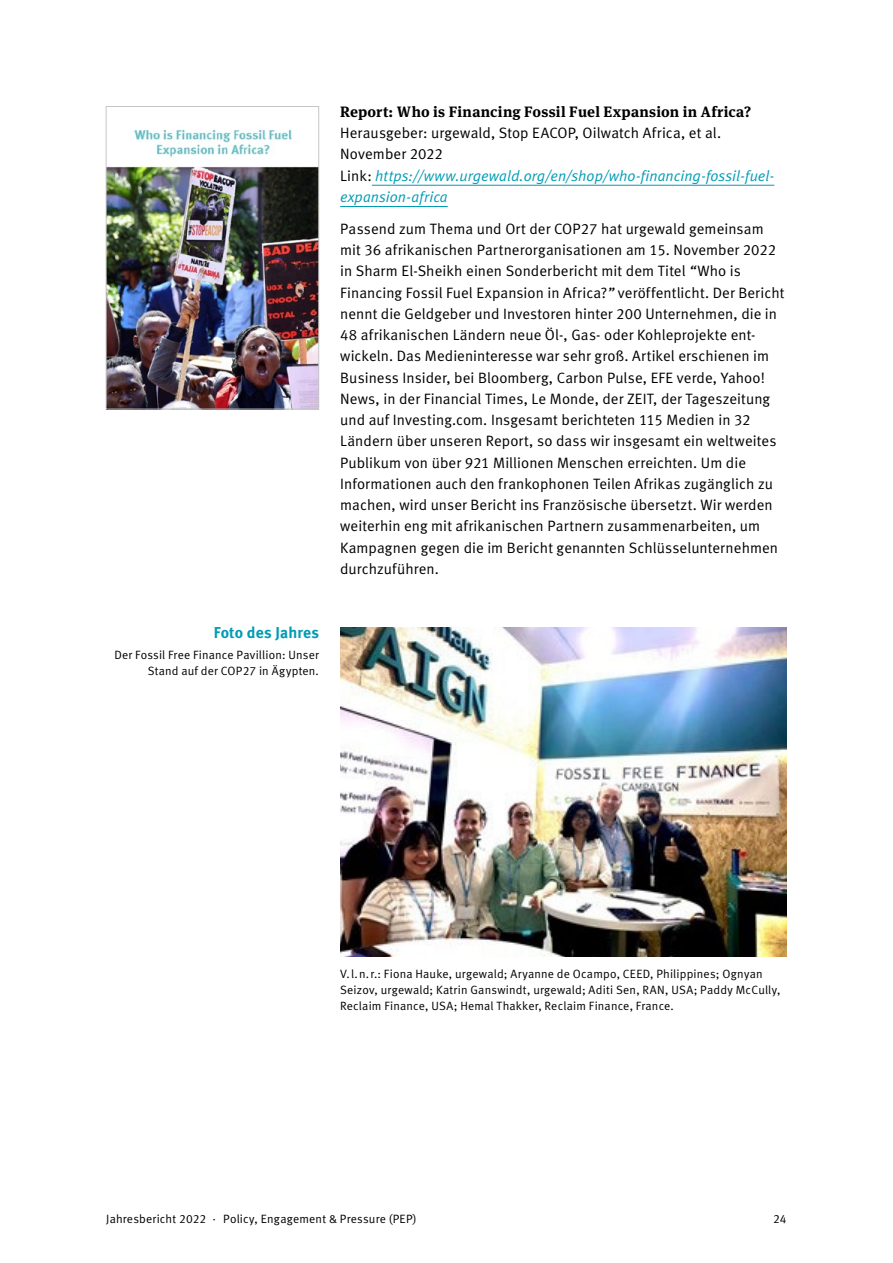
<style>
.page{position:relative;width:893px;height:1263px;background:#fff}
.page>*{position:absolute;margin:0;border:0;box-sizing:border-box;transform-origin:0 0}
.t1{font:15.75px "Meta Bold LF";letter-spacing:.01em;color:#009cb4}
.t2{font:15px/21.3px "Meta Normal LF";letter-spacing:.005em;color:#000}
.t3{font:italic 15px/21.3px "Meta Normal";letter-spacing:.005em;color:#009cb4}
.t4{font:700 15px "Meta Serif Pro";letter-spacing:.02em;color:#000}
.t5{font:12px/15.9px "Meta Normal LF";letter-spacing:.015em;color:#000;text-align:right}
.s1{font-family:"Meta Normal LF";font-style:normal;color:#000}
.s2{font-style:italic}
</style>
<div class="page">
<hr style="left:372px;top:185px;width:402px;height:1px;background:#009cb4">
<hr style="left:340px;top:206px;width:108px;height:1px;background:#009cb4">
<img style="left:340px;top:627px;width:447px;height:330px">
<img style="left:108px;top:129px;width:209px;height:278px">
<div style="left:106px;top:106px;width:213px;height:303px;border:1px solid #c6c6c6"></div>
<p class="t1" style="left:214px;top:623px;width:107px">Foto des Jahres</p>
<p class="t5" style="left:114px;top:647px;width:206px">Der Fossil Free Finance Pavillion: Unser<br>Stand auf der COP27 in Ägypten.</p>
<p class="t4" style="left:340px;top:100px;width:412px">Report: Who is Financing Fossil Fuel Expansion in Africa?</p>
<p class="t2" style="left:340px;top:122px;width:382px">Herausgeber: urgewald, Stop EACOP, Oilwatch Africa, et al.<br>November 2022</p>
<p class="t3" style="left:340px;top:165px;width:436px"><span class="s1">Link:</span> https://www.urgewald.org/en/shop/who-financing-fossil-fuel&shy;expansion-africa</p>
<p class="t2" style="left:340px;top:218px;width:446px">Passend zum Thema und Ort der COP27 hat urgewald gemeinsam mit 36 afrikanischen Partnerorganisationen am 15. November 2022 in Sharm El-Sheikh einen Sonderbericht mit dem Titel <span class="s2">“</span>Who is Financing Fossil Fuel Expansion in Africa?<span class="s2">”</span> veröffentlicht. Der Bericht nennt die Geldgeber und Investoren hinter 200 Unternehmen, die in 48 afrikanischen Ländern neue Öl-, Gas- oder Kohleprojekte ent&shy;wickeln. Das Medieninteresse war sehr groß. Artikel erschienen im Business Insider, bei Bloomberg, Carbon Pulse, EFE verde, Yahoo!<br>News, in der Financial Times, Le Monde, der ZEIT, der Tageszeitung und auf Investing.com. Insgesamt berichteten 115 Medien in 32<br>Ländern über unseren Report, so dass wir insgesamt ein weltweites Publikum von über 921 Millionen Menschen erreichten. Um die Informationen auch den frankophonen Teilen Afrikas zugänglich zu machen, wird unser Bericht ins Französische übersetzt. Wir werden weiterhin eng mit afrikanischen Partnern zusammenarbeiten, um Kampagnen gegen die im Bericht genannten Schlüsselunternehmen durchzuführen.</p>
<p class="t5" style="left:340px;top:966px;width:442px;text-align:left">V.l.n.r.: Fiona Hauke, urgewald; Aryanne de Ocampo, CEED, Philippines; Ognyan<br>Seizov, urgewald; Katrin Ganswindt, urgewald; Aditi Sen, RAN, USA; Paddy McCully,<br>Reclaim Finance, USA; Hemal Thakker, Reclaim Finance, France.</p>
<p class="t5" style="left:106px;top:1210px;width:312px">Jahresbericht 2022 · Policy, Engagement &amp; Pressure (PEP)</p>
<p class="t5" style="left:773px;top:1210px;width:15px">24</p>
</div>
